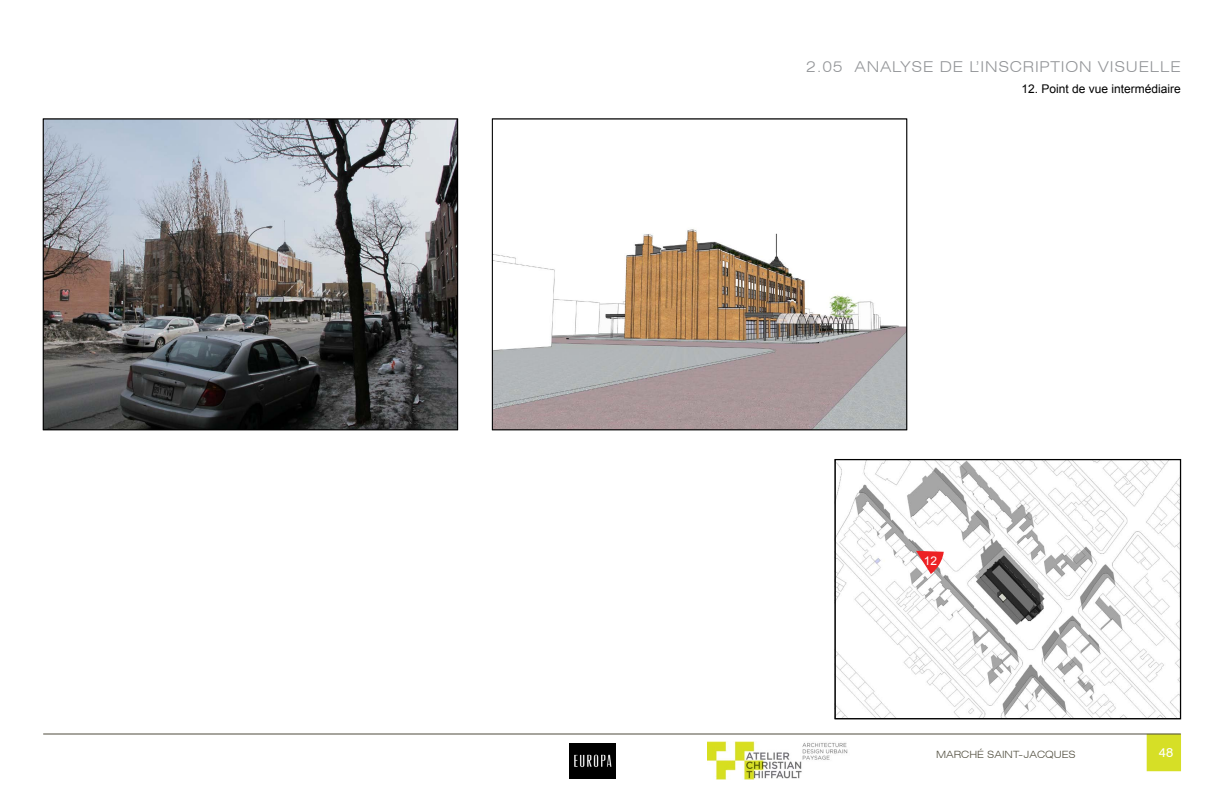
<style>
.page{position:relative;width:1224px;height:792px;background:#fff}
.page>*{position:absolute;margin:0;border:0;box-sizing:border-box;transform-origin:0 0}
.t1{font:300 expanded 15px "Swiss 721 BT";letter-spacing:.05em;color:#939598}
.t2{font:13px "Swiss 721 BT";color:#fff}
.t3{font:12px "Arial";color:#000}
.t4{font:12px "Arial";color:#fff}
.t5{font:300 expanded 10px "Swiss 721 BT";color:#4f4c3c}
</style>
<div class="page">
<div style="left:1147px;top:734px;width:34px;height:37px;background:#d6df26"></div>
<hr style="left:43px;top:734px;width:1138px;height:1px;background:#4e4b3d">
<img style="left:708px;top:742px;width:140px;height:37px">
<img style="left:570px;top:743px;width:46px;height:36px">
<img style="left:45px;top:121px;width:411px;height:307px">
<div style="left:43px;top:119px;width:415px;height:311px;border:1px solid #000"></div>
<img style="left:494px;top:229px;width:411px;height:199px">
<div style="left:492px;top:119px;width:415px;height:311px;border:1px solid #000"></div>
<img style="left:837px;top:462px;width:342px;height:255px">
<div style="left:835px;top:460px;width:346px;height:259px;border:1px solid #000"></div>
<svg style="left:916px;top:551px;width:28px;height:23px"></svg>
<p class="t1" style="left:806px;top:58px;width:376px">2.05 ANALYSE DE L’INSCRIPTION VISUELLE</p>
<p class="t3" style="left:1021px;top:81px;width:161px">12. Point de vue intermédiaire</p>
<p class="t4" style="left:924px;top:553px;width:15px">12</p>
<p class="t5" style="left:936px;top:748px;width:141px">MARCHÉ SAINT-JACQUES</p>
<p class="t2" style="left:1159px;top:745px;width:16px">48</p>
</div>
